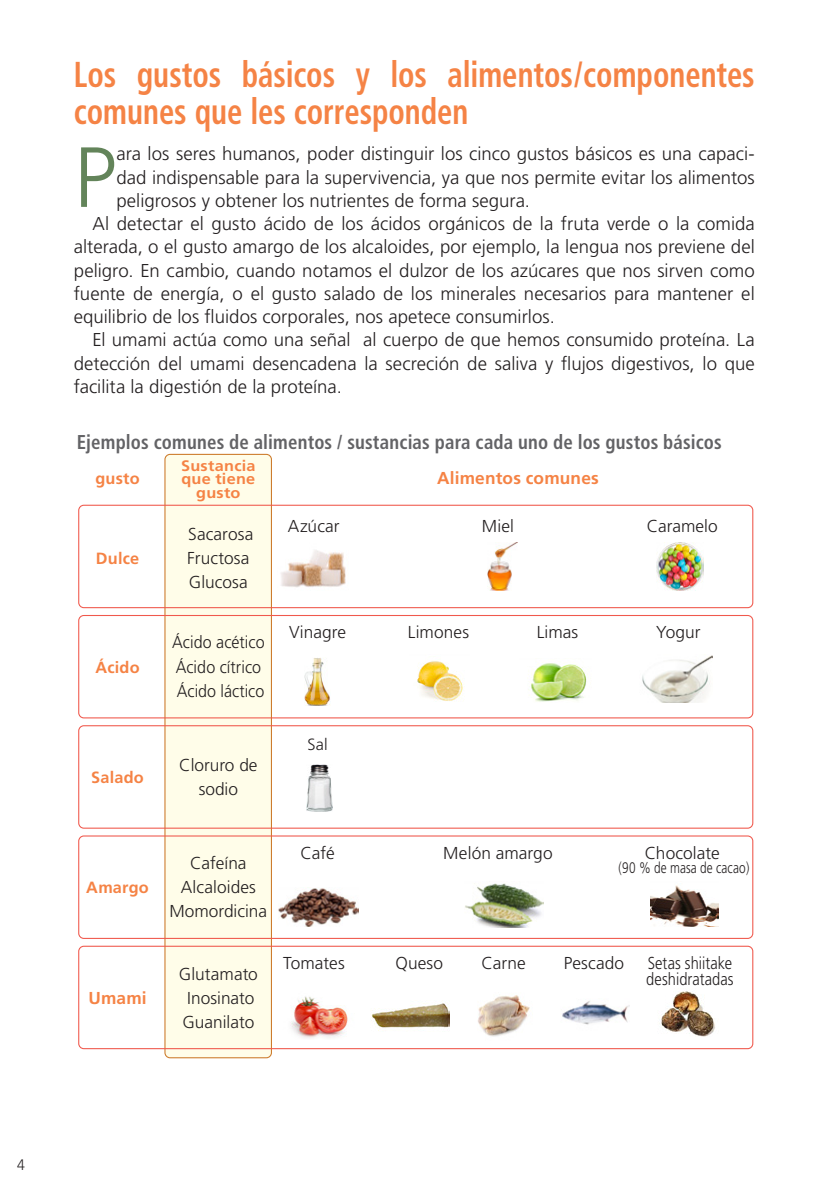
<style>
.page{position:relative;width:840px;height:1191px;background:#fff}
.page>*{position:absolute;margin:0;border:0;box-sizing:border-box;transform-origin:0 0}
.t1{font:300 85.2px "Frutiger";color:#63845a}
.t2{font:700 condensed 36px/36.6px "Frutiger";color:#f58345;scale:.85 1}
.t3{font:700 condensed 20px "Frutiger";letter-spacing:.01em;color:#636366;scale:.94 1}
.t4{font:300 18.6px "Frutiger";color:#231f20}
.t5{font:300 17.2px/24.2px "Frutiger";color:#231f20}
.t6{font:300 17.2px/24.2px "Frutiger";color:#231f20;scale:.93 1}
.t7{font:300 17.2px/16px "Frutiger";color:#231f20;scale:.85 1}
.t8{font:700 17.2px "Frutiger";letter-spacing:.01em;color:#f58345}
.t9{font:700 16.2px "Frutiger";letter-spacing:.015em;color:#f58345}
.t10{font:300 16.2px "Frutiger";color:#231f20}
.t11{font:300 15.4px "Frutiger";letter-spacing:.015em;color:#231f20;scale:.77 1}
.t12{font:700 15.2px/13.4px "Frutiger";letter-spacing:.015em;color:#f58345;text-align:center;scale:1.07 1}
.t13{font:300 15px "Avenir";color:#231f20}
</style>
<div class="page">
<img style="left:650px;top:885px;width:67px;height:41px">
<div style="left:165px;top:454px;width:106px;height:603px;background:#fffde9;border-radius:5px"></div>
<div style="left:164px;top:454px;width:108px;height:604px;border:1px solid #cd7b2c;border-radius:5px"></div>
<div style="left:78px;top:505px;width:674px;height:103px;border:1px solid #f0594d;border-radius:5px"></div>
<div style="left:78px;top:615px;width:674px;height:103px;border:1px solid #f0594d;border-radius:5px"></div>
<div style="left:78px;top:725px;width:674px;height:103px;border:1px solid #f0594d;border-radius:5px"></div>
<div style="left:78px;top:945px;width:674px;height:104px;border:1px solid #f0594d;border-radius:5px"></div>
<div style="left:78px;top:835px;width:674px;height:104px;border:1px solid #f0594d;border-radius:5px"></div>
<img style="left:656px;top:542px;width:47px;height:48px">
<img style="left:281px;top:550px;width:65px;height:38px">
<img style="left:487px;top:542px;width:30px;height:48px">
<img style="left:304px;top:657px;width:26px;height:48px">
<img style="left:417px;top:660px;width:46px;height:41px">
<img style="left:528px;top:663px;width:60px;height:39px">
<img style="left:642px;top:656px;width:69px;height:46px">
<img style="left:307px;top:764px;width:25px;height:48px">
<img style="left:465px;top:883px;width:78px;height:44px">
<img style="left:279px;top:888px;width:79px;height:39px">
<img style="left:290px;top:996px;width:58px;height:42px">
<img style="left:371px;top:1000px;width:78px;height:31px">
<img style="left:478px;top:995px;width:52px;height:42px">
<img style="left:562px;top:1001px;width:67px;height:24px">
<img style="left:661px;top:991px;width:54px;height:45px">
<h2 class="t2" style="left:74px;top:57px;width:802px">Los gustos básicos y los alimentos/componentes comunes que les corresponden</h2>
<h1 class="t1" style="left:74px;top:129px;width:44px">P</h1>
<p class="t4" style="left:116px;top:143px;width:639px">ara los seres humanos, poder distinguir los cinco gustos básicos es una capaci-</p>
<p class="t4" style="left:116px;top:167px;width:639px">dad indispensable para la supervivencia, ya que nos permite evitar los alimentos</p>
<p class="t4" style="left:116px;top:190px;width:415px">peligrosos y obtener los nutrientes de forma segura.</p>
<p class="t4" style="left:92px;top:213px;width:663px">Al detectar el gusto ácido de los ácidos orgánicos de la fruta verde o la comida</p>
<p class="t4" style="left:74px;top:236px;width:682px">alterada, o el gusto amargo de los alcaloides, por ejemplo, la lengua nos previene del</p>
<p class="t4" style="left:74px;top:260px;width:682px">peligro. En cambio, cuando notamos el dulzor de los azúcares que nos sirven como</p>
<p class="t4" style="left:74px;top:283px;width:682px">fuente de energía, o el gusto salado de los minerales necesarios para mantener el</p>
<p class="t4" style="left:74px;top:306px;width:482px">equilibrio de los fluidos corporales, nos apetece consumirlos.</p>
<p class="t4" style="left:92px;top:329px;width:663px">El umami actúa como una señal al cuerpo de que hemos consumido proteína. La</p>
<p class="t4" style="left:74px;top:352px;width:682px">detección del umami desencadena la secreción de saliva y flujos digestivos, lo que</p>
<p class="t4" style="left:74px;top:376px;width:269px">facilita la digestión de la proteína.</p>
<p class="t3" style="left:77px;top:430px;width:687px">Ejemplos comunes de alimentos / sustancias para cada uno de los gustos básicos</p>
<p class="t9" style="left:95px;top:469px;width:46px">gusto</p>
<p class="t12" style="left:181px;top:458px;width:71px">Sustancia que tiene gusto</p>
<p class="t8" style="left:437px;top:468px;width:163px">Alimentos comunes</p>
<p class="t9" style="left:96px;top:549px;width:45px">Dulce</p>
<p class="t9" style="left:95px;top:657px;width:46px">Ácido</p>
<p class="t9" style="left:91px;top:767px;width:54px">Salado</p>
<p class="t9" style="left:86px;top:878px;width:64px">Amargo</p>
<p class="t8" style="left:88px;top:987px;width:60px">Umami</p>
<p class="t5" style="left:187px;top:522px;width:68px">Sacarosa<br>Fructosa<br>Glucosa</p>
<p class="t5" style="left:288px;top:514px;width:53px">Azúcar</p>
<p class="t5" style="left:481px;top:514px;width:34px">Miel</p>
<p class="t5" style="left:646px;top:514px;width:73px">Caramelo</p>
<p class="t6" style="left:172px;top:630px;width:101px">Ácido acético<br>Ácido cítrico<br>Ácido láctico</p>
<p class="t5" style="left:289px;top:620px;width:58px">Vinagre</p>
<p class="t5" style="left:407px;top:620px;width:63px">Limones</p>
<p class="t5" style="left:536px;top:620px;width:43px">Limas</p>
<p class="t5" style="left:656px;top:620px;width:46px">Yogur</p>
<p class="t5" style="left:179px;top:753px;width:80px;text-align:center">Cloruro de sodio</p>
<p class="t10" style="left:307px;top:735px;width:22px">Sal</p>
<p class="t5" style="left:169px;top:851px;width:99px;text-align:center">Cafeína<br>Alcaloides<br>Momordicina</p>
<p class="t5" style="left:179px;top:961px;width:80px">Glutamato<br>Inosinato<br>Guanilato</p>
<p class="t5" style="left:300px;top:840px;width:36px">Café</p>
<p class="t5" style="left:443px;top:840px;width:111px">Melón amargo</p>
<p class="t5" style="left:644px;top:840px;width:76px">Chocolate</p>
<p class="t11" style="left:618px;top:859px;width:171px">(90 % de masa de cacao)</p>
<p class="t5" style="left:283px;top:951px;width:63px">Tomates</p>
<p class="t5" style="left:395px;top:951px;width:49px">Queso</p>
<p class="t5" style="left:481px;top:951px;width:46px">Carne</p>
<p class="t5" style="left:563px;top:951px;width:62px">Pescado</p>
<p class="t7" style="left:646px;top:955px;width:104px">Setas shiitake deshidratadas</p>
<p class="t13" style="left:17px;top:1155px;width:9px">4</p>
</div>
